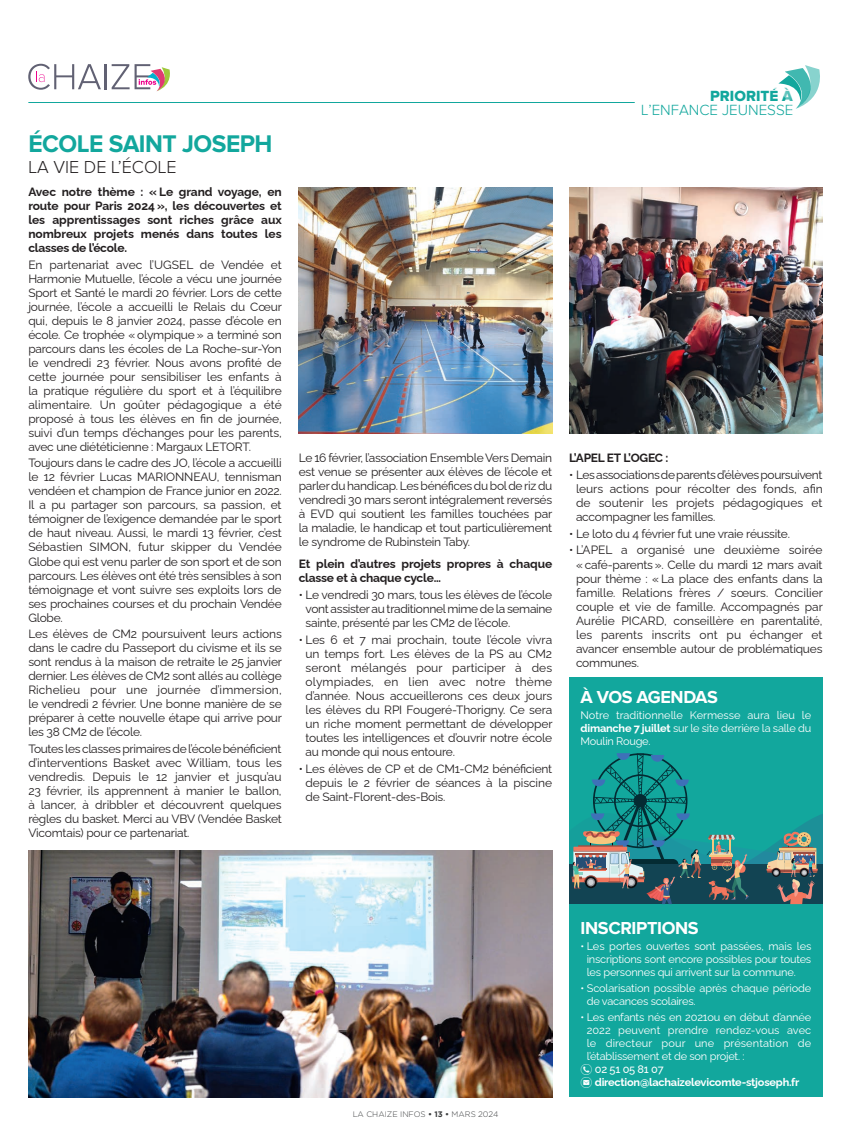
<style>
.page{position:relative;width:851px;height:1134px;background:#fff}
.page>*{position:absolute;margin:0;border:0;box-sizing:border-box;transform-origin:0 0}
.t1{font:700 25px "Proxima Nova";letter-spacing:-.02em;color:#12a79d}
.t2{font:700 18px "Proxima Nova";letter-spacing:-.02em;color:#fff}
.t3{font:300 18px "Proxima Nova A";color:#231f20}
.t4{font:300 15.3px "Proxima Nova A";color:#12a79d}
.t5{font:15.3px "Proxima Nova Extrabld";color:#12a79d}
.t6{font:12px/14px "Raleway";letter-spacing:-.02em;color:#231f20;text-align:justify}
.t7{font:700 12px/14px "Raleway";letter-spacing:-.01em;color:#231f20;text-align:justify}
.t8{font:11px/13px "Raleway";letter-spacing:-.02em;color:#fff;text-align:justify}
.t9{font:700 11px "Raleway";letter-spacing:-.02em;color:#fff}
.t10{font:11px "Raleway";color:#fff}
.t11{font:11px "Raleway";letter-spacing:.01em;color:#fff}
.t12{font:500 11px "Raleway";letter-spacing:-.02em;color:#fff}
.t13{font:300 8px "Gotham";color:#3d3f40}
.s1{font-weight:700}
.s2{font-family:"typeecon";font-weight:400}
</style>
<div class="page">
<img style="left:28px;top:850px;width:524px;height:247px">
<div style="left:569px;top:677px;width:253px;height:420px;background:#12a79d"></div>
<img style="left:569px;top:187px;width:253px;height:246px">
<img style="left:299px;top:187px;width:253px;height:246px">
<svg style="left:569px;top:753px;width:253px;height:151px"></svg>
<hr style="left:28px;top:102px;width:606px;height:1px;background:#12a79d">
<hr style="left:104px;top:64px;width:3px;height:25px;background:#616173">
<svg style="left:28px;top:64px;width:73px;height:26px"></svg>
<svg style="left:112px;top:64px;width:58px;height:27px"></svg>
<svg style="left:778px;top:65px;width:42px;height:44px"></svg>
<h1 class="t1" style="left:28px;top:129px;width:246px">ÉCOLE SAINT JOSEPH</h1>
<h2 class="t3" style="left:28px;top:157px;width:150px">LA VIE DE L’ÉCOLE</h2>
<p class="t7" style="left:28px;top:183px;width:255px">Avec notre thème : « Le grand voyage, en route pour Paris 2024 », les découvertes et les apprentissages sont riches grâce aux nombreux projets menés dans toutes les classes de l’école.</p>
<p class="t6" style="left:28px;top:256px;width:255px">En partenariat avec l’UGSEL de Vendée et Harmonie Mutuelle, l’école a vécu une journée Sport et Santé le mardi 20 février. Lors de cette journée, l’école a accueilli le Relais du Cœur qui, depuis le 8 janvier 2024, passe d’école en école. Ce trophée « olympique » a terminé son parcours dans les écoles de La Roche-sur-Yon le vendredi 23 février. Nous avons profité de cette journée pour sensibiliser les enfants à la pratique régulière du sport et à l’équilibre alimentaire. Un goûter pédagogique a été proposé à tous les élèves en fin de journée, suivi d’un temps d’échanges pour les parents, avec une diététicienne : Margaux LETORT.</p>
<p class="t6" style="left:28px;top:455px;width:255px">Toujours dans le cadre des JO, l’école a accueilli le 12 février Lucas MARIONNEAU, tennisman vendéen et champion de France junior en 2022.<br>Il a pu partager son parcours, sa passion, et témoigner de l’exigence demandée par le sport de haut niveau. Aussi, le mardi 13 février, c’est Sébastien SIMON, futur skipper du Vendée Globe qui est venu parler de son sport et de son parcours. Les élèves ont été très sensibles à son témoignage et vont suivre ses exploits lors de ses prochaines courses et du prochain Vendée Globe.</p>
<p class="t6" style="left:28px;top:626px;width:255px">Les élèves de CM2 poursuivent leurs actions dans le cadre du Passeport du civisme et ils se sont rendus à la maison de retraite le 25 janvier dernier. Les élèves de CM2 sont allés au collège Richelieu pour une journée d’immersion, le vendredi 2 février. Une bonne manière de se préparer à cette nouvelle étape qui arrive pour les 38 CM2 de l’école.</p>
<p class="t6" style="left:28px;top:741px;width:255px">Toutes les classes primaires de l’école bénéficient d’interventions Basket avec William, tous les vendredis. Depuis le 12 janvier et jusqu’au 23 février, ils apprennent à manier le ballon, à lancer, à dribbler et découvrent quelques règles du basket. Merci au VBV (Vendée Basket Vicomtais) pour ce partenariat.</p>
<p class="t6" style="left:299px;top:449px;width:255px">Le 16 février, l’association Ensemble Vers Demain est venue se présenter aux élèves de l’école et parler du handicap. Les bénéfices du bol de riz du vendredi 30 mars seront intégralement reversés à EVD qui soutient les familles touchées par la maladie, le handicap et tout particulièrement le syndrome de Rubinstein Taby.</p>
<p class="t7" style="left:299px;top:556px;width:255px">Et plein d’autres projets propres à chaque classe et à chaque cycle…</p>
<p class="t6" style="left:305px;top:587px;width:248px;text-indent:-7px">• Le vendredi 30 mars, tous les élèves de l’école vont assister au traditionnel mime de la semaine sainte, présenté par les CM2 de l’école.</p>
<p class="t6" style="left:305px;top:631px;width:248px;text-indent:-7px">• Les 6 et 7 mai prochain, toute l’école vivra un temps fort. Les élèves de la PS au CM2 seront mélangés pour participer à des olympiades, en lien avec notre thème d’année. Nous accueillerons ces deux jours les élèves du RPI Fougeré-Thorigny. Ce sera un riche moment permettant de développer toutes les intelligences et d’ouvrir notre école au monde qui nous entoure.</p>
<p class="t6" style="left:305px;top:760px;width:248px;text-indent:-7px">• Les élèves de CP et de CM1-CM2 bénéficient depuis le 2 février de séances à la piscine de Saint-Florent-des-Bois.</p>
<p class="t5" style="left:710px;top:87px;width:84px">PRIORITÉ À</p>
<p class="t4" style="left:641px;top:101px;width:154px">L’ENFANCE JEUNESSE</p>
<p class="t7" style="left:569px;top:449px;width:101px">L’APEL ET L’OGEC :</p>
<p class="t6" style="left:576px;top:466px;width:248px;text-indent:-7px">• Les associations de parents d’élèves poursuivent leurs actions pour récolter des fonds, afin de soutenir les projets pédagogiques et accompagner les familles.</p>
<p class="t6" style="left:569px;top:525px;width:222px">• Le loto du 4 février fut une vraie réussite.</p>
<p class="t6" style="left:576px;top:542px;width:248px;text-indent:-7px">• L’APEL a organisé une deuxième soirée « café-parents ». Celle du mardi 12 mars avait pour thème : « La place des enfants dans la famille. Relations frères / sœurs. Concilier couple et vie de famille. Accompagnés par Aurélie PICARD, conseillère en parentalité, les parents inscrits ont pu échanger et avancer ensemble autour de problématiques communes.</p>
<h2 class="t2" style="left:580px;top:687px;width:139px">À VOS AGENDAS</h2>
<p class="t8" style="left:580px;top:707px;width:232px">Notre traditionnelle Kermesse aura lieu le <span class="s1">dimanche 7 juillet</span> sur le site derrière la salle du Moulin Rouge.</p>
<p class="t13" style="left:352px;top:1110px;width:147px">LA CHAIZE INFOS <span class="s1">• 13 •</span> MARS 2024</p>
<h2 class="t2" style="left:580px;top:918px;width:120px">INSCRIPTIONS</h2>
<p class="t8" style="left:586px;top:938px;width:226px;text-indent:-6px">• Les portes ouvertes sont passées, mais les inscriptions sont encore possibles pour toutes les personnes qui arrivent sur la commune.</p>
<p class="t8" style="left:586px;top:980px;width:226px;text-indent:-6px">• Scolarisation possible après chaque période de vacances scolaires.</p>
<p class="t8" style="left:580px;top:1009px;width:232px">• Les enfants nés en 2021ou en début d’année</p>
<p class="t10" style="left:586px;top:1021px;width:226px">2022 peuvent prendre rendez-vous avec</p>
<p class="t11" style="left:586px;top:1034px;width:226px">le directeur pour une présentation de</p>
<p class="t8" style="left:586px;top:1048px;width:159px">l’établissement et de son projet. :</p>
<p class="t12" style="left:580px;top:1060px;width:85px"><span class="s2">n</span> 02 51 05 81 07</p>
<p class="t9" style="left:580px;top:1073px;width:220px"><span class="s2">e</span> direction@lachaizelevicomte-stjoseph.fr</p>
</div>
